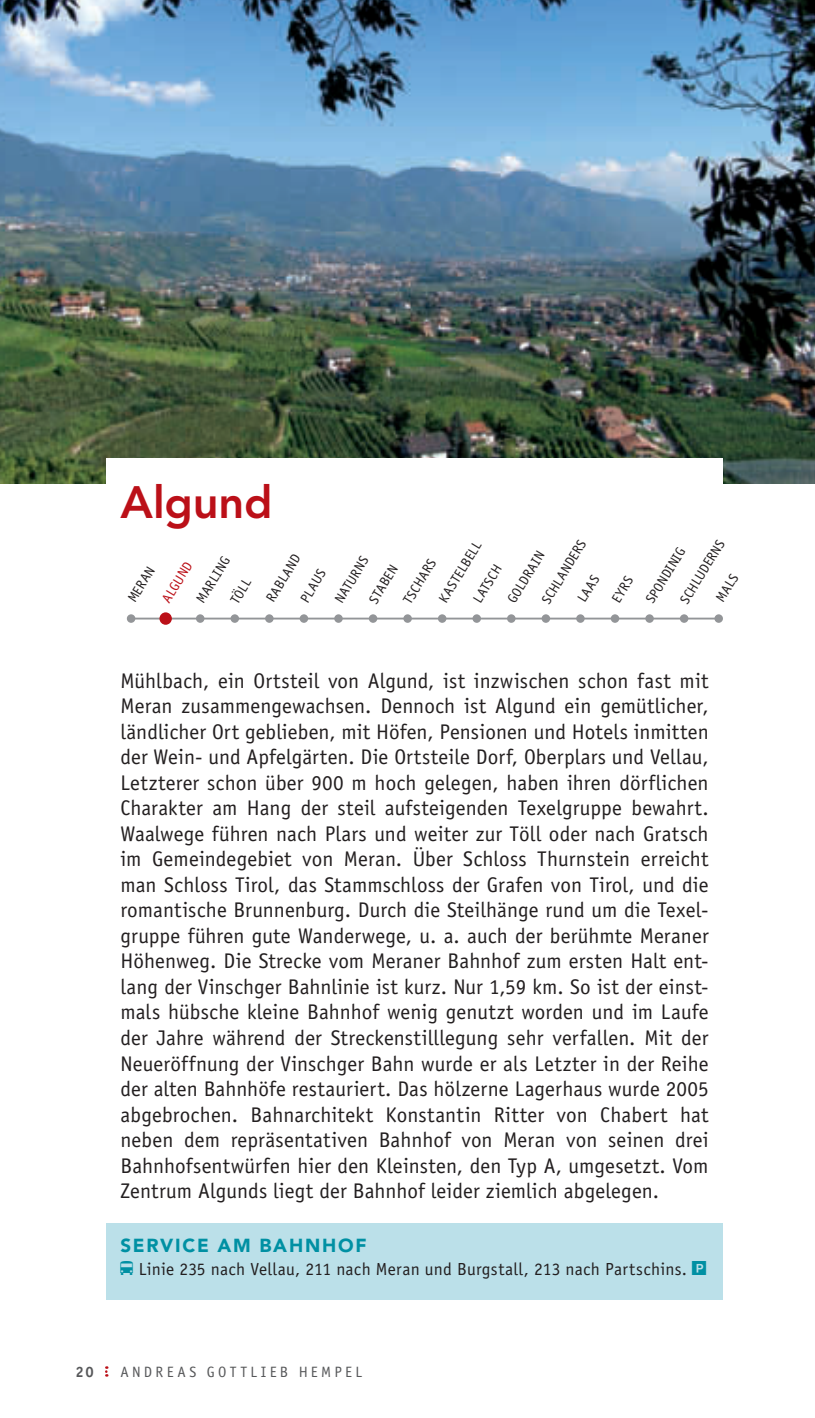
<style>
.page{position:relative;width:815px;height:1418px;background:#fff}
.page>*{position:absolute;margin:0;border:0;box-sizing:border-box;transform-origin:0 0}
.t1{font:800 45px "Dtbdrb Avenir LT Std";letter-spacing:-.005em;color:#bb1018}
.t2{font:21.25px/25.5px "Sxkxkl Officina Sans Std";letter-spacing:.005em;color:#231f20;text-align:justify}
.t3{font:900 18.75px "Bhrght Avenir LT Std";letter-spacing:.095em;color:#0090a3}
.t4{font:17.5px "Sxkxkl Officina Sans Std";letter-spacing:.015em;color:#231f20}
.t5{font:15px "Yfwktj Officina Sans Std";letter-spacing:.22em;color:#57585a}
.t6{font:700 15px "Psgkbp Officina Sans Std";color:#57585a}
.t7{font:13.75px/29.5px "Sxkxkl Officina Sans Std";color:#231f20;text-align:center}
.t8{font:13.75px "Sxkxkl Officina Sans Std";color:#bb1018}
.s1{color:#0090a3}
</style>
<div class="page">
<img style="left:0;top:0;width:815px;height:484px">
<div style="left:106px;top:458px;width:617px;height:51px;background:#fff"></div>
<svg style="left:105px;top:1366px;width:3px;height:10px"></svg>
<hr style="left:130px;top:617px;width:589px;height:2px;background:#939598">
<div style="left:159px;top:612px;width:13px;height:12px;background:#bb1018;border-radius:50%"></div>
<div style="left:128px;top:615px;width:6px;height:7px;background:#939598;border-radius:50%"></div>
<div style="left:127px;top:614px;width:8px;height:9px;border:2px solid #939598;border-radius:50%"></div>
<div style="left:196px;top:614px;width:8px;height:9px;background:#939598;border-radius:50%"></div>
<div style="left:231px;top:614px;width:8px;height:9px;background:#939598;border-radius:50%"></div>
<div style="left:265px;top:614px;width:9px;height:9px;background:#939598;border-radius:50%"></div>
<div style="left:300px;top:614px;width:8px;height:9px;background:#939598;border-radius:50%"></div>
<div style="left:334px;top:614px;width:9px;height:9px;background:#939598;border-radius:50%"></div>
<div style="left:369px;top:614px;width:8px;height:9px;background:#939598;border-radius:50%"></div>
<div style="left:403px;top:614px;width:9px;height:9px;background:#939598;border-radius:50%"></div>
<div style="left:438px;top:614px;width:8px;height:9px;background:#939598;border-radius:50%"></div>
<div style="left:472px;top:614px;width:9px;height:9px;background:#939598;border-radius:50%"></div>
<div style="left:507px;top:614px;width:9px;height:9px;background:#939598;border-radius:50%"></div>
<div style="left:542px;top:614px;width:8px;height:9px;background:#939598;border-radius:50%"></div>
<div style="left:576px;top:614px;width:9px;height:9px;background:#939598;border-radius:50%"></div>
<div style="left:611px;top:614px;width:8px;height:9px;background:#939598;border-radius:50%"></div>
<div style="left:645px;top:614px;width:9px;height:9px;background:#939598;border-radius:50%"></div>
<div style="left:680px;top:614px;width:8px;height:9px;background:#939598;border-radius:50%"></div>
<div style="left:714px;top:614px;width:9px;height:9px;background:#939598;border-radius:50%"></div>
<div style="left:106px;top:1223px;width:617px;height:77px;background:#bbe0e9"></div>
<h1 class="t1" style="left:120px;top:475px;width:153px">Algund</h1>
<p class="t7" style="left:119px;top:593px;width:41px;rotate:-59deg">MERAN</p>
<p class="t8" style="left:159px;top:597px;width:47px;rotate:-59deg">ALGUND</p>
<p class="t7" style="left:187px;top:594px;width:53px;rotate:-59deg">MARLING<br>TÖLL</p>
<p class="t7" style="left:257px;top:593px;width:55px;rotate:-59deg">RABLAND</p>
<p class="t7" style="left:291px;top:593px;width:37px;rotate:-59deg">PLAUS</p>
<p class="t7" style="left:533px;top:595px;width:74px;rotate:-59deg">SCHLANDERS</p>
<p class="t7" style="left:430px;top:593px;width:64px;rotate:-59deg">KASTELBELL</p>
<p class="t7" style="left:498px;top:594px;width:60px;rotate:-59deg">GOLDRAIN</p>
<p class="t7" style="left:326px;top:594px;width:53px;rotate:-59deg">NATURNS</p>
<p class="t7" style="left:360px;top:594px;width:44px;rotate:-59deg">STABEN</p>
<p class="t7" style="left:394px;top:595px;width:52px;rotate:-59deg">TSCHARS</p>
<p class="t7" style="left:464px;top:594px;width:44px;rotate:-59deg">LATSCH</p>
<p class="t7" style="left:568px;top:593px;width:31px;rotate:-59deg">LAAS</p>
<p class="t7" style="left:602px;top:594px;width:30px;rotate:-59deg">EYRS</p>
<p class="t7" style="left:671px;top:595px;width:74px;rotate:-59deg">SCHLUDERNS</p>
<p class="t7" style="left:637px;top:594px;width:64px;rotate:-59deg">SPONDINIG</p>
<p class="t7" style="left:707px;top:593px;width:32px;rotate:-59deg">MALS</p>
<p class="t2" style="left:120px;top:668px;width:590px">Mühlbach, ein Ortsteil von Algund, ist inzwischen schon fast mit Meran zusammengewachsen. Dennoch ist Algund ein gemütlicher, ländlicher Ort geblieben, mit Höfen, Pensionen und Hotels inmitten der Wein- und Apfelgärten. Die Ortsteile Dorf, Oberplars und Vellau, Letzterer schon über 900 m hoch gelegen, haben ihren dörflichen Charakter am Hang der steil aufsteigenden Texelgruppe bewahrt.<br>Waalwege führen nach Plars und weiter zur Töll oder nach Gratsch im Gemeindegebiet von Meran. Über Schloss Thurnstein erreicht man Schloss Tirol, das Stammschloss der Grafen von Tirol, und die romantische Brunnenburg. Durch die Steilhänge rund um die Texel&shy;gruppe führen gute Wanderwege, u. a. auch der berühmte Meraner Höhenweg. Die Strecke vom Meraner Bahnhof zum ersten Halt ent&shy;lang der Vinschger Bahnlinie ist kurz. Nur 1,59 km. So ist der einst&shy;mals hübsche kleine Bahnhof wenig genutzt worden und im Laufe der Jahre während der Streckenstilllegung sehr verfallen. Mit der Neueröffnung der Vinschger Bahn wurde er als Letzter in der Reihe der alten Bahnhöfe restauriert. Das hölzerne Lagerhaus wurde 2005 abgebrochen. Bahnarchitekt Konstantin Ritter von Chabert hat neben dem repräsentativen Bahnhof von Meran von seinen drei Bahnhofsentwürfen hier den Kleinsten, den Typ A, umgesetzt. Vom Zentrum Algunds liegt der Bahnhof leider ziemlich abgelegen.</p>
<p class="t3" style="left:120px;top:1234px;width:244px">SERVICE AM BAHNHOF</p>
<p class="t4" style="left:139px;top:1258px;width:570px">Linie 235 nach Vellau, 211 nach Meran und Burgstall, 213 nach Partschins. <span class="s1">★</span></p>
<p class="t6" style="left:75px;top:1362px;width:20px">20</p>
<p class="t5" style="left:120px;top:1362px;width:243px">ANDREAS GOTTLIEB HEMPEL</p>
</div>
